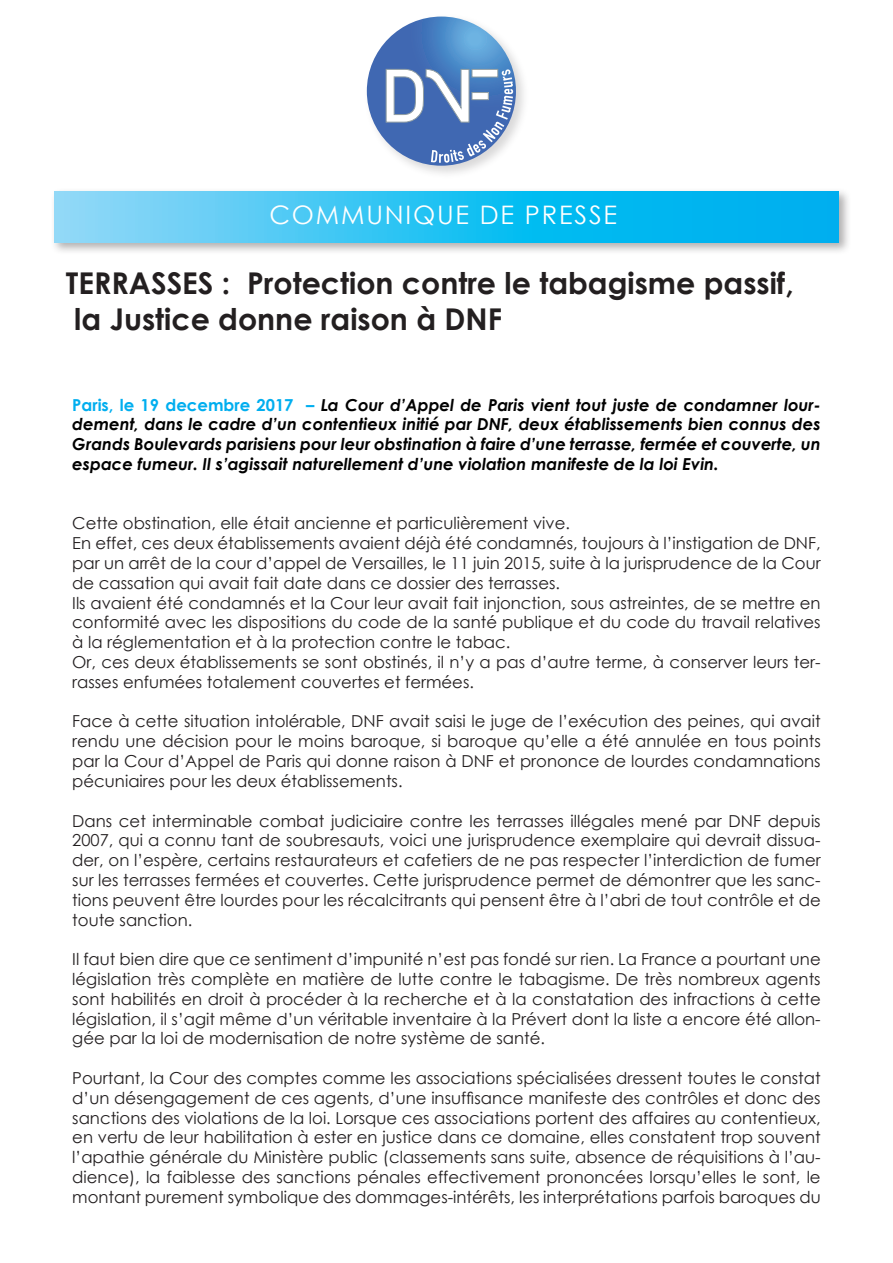
<style>
.page{position:relative;width:893px;height:1263px;background:#fff}
.page>*{position:absolute;margin:0;border:0;box-sizing:border-box;transform-origin:0 0}
.t1{font:700 30px/36px "Century Gothic";color:#231f20}
.t2{font:25.5px "Century Gothic";letter-spacing:.07em;color:#fff}
.t3{font:16.5px/19.8px "Century Gothic";color:#231f20;text-align:justify}
.t4{font:italic 700 16.5px/19.8px "Century Gothic";color:#000;text-align:justify}
.s1{font-style:normal;color:#00aeef}
</style>
<div class="page">
<img style="left:366px;top:16px;width:158px;height:158px">
<svg style="left:367px;top:17px;width:149px;height:149px;background:#4b7fc1"></svg>
<svg style="left:386px;top:69px;width:127px;height:94px"></svg>
<div style="left:50px;top:187px;width:801px;height:68px;background:#231f20;opacity:.36"></div>
<svg style="left:54px;top:191px;width:785px;height:51px;background:#2fc2f2"></svg>
<h2 class="t2" style="left:269px;top:197px;width:349px">COMMUNIQUE DE PRESSE</h2>
<h1 class="t1" style="left:66px;top:264px;width:729px">TERRASSES : Protection contre le tabagisme passif, la Justice donne raison à DNF</h1>
<p class="t4" style="left:72px;top:394px;width:750px"><span class="s1">Paris, le 19 decembre 2017 –</span> La Cour d’Appel de Paris vient tout juste de condamner lour&shy;dement, dans le cadre d’un contentieux initié par DNF, deux établissements bien connus des Grands Boulevards parisiens pour leur obstination à faire d’une terrasse, fermée et couverte, un espace fumeur. Il s’agissait naturellement d’une violation manifeste de la loi Evin.</p>
<p class="t3" style="left:72px;top:513px;width:750px;text-align:left">Cette obstination, elle était ancienne et particulièrement vive.<br>En effet, ces deux établissements avaient déjà été condamnés, toujours à l’instigation de DNF, par un arrêt de la cour d’appel de Versailles, le 11 juin 2015, suite à la jurisprudence de la Cour de cassation qui avait fait date dans ce dossier des terrasses.<br>Ils avaient été condamnés et la Cour leur avait fait injonction, sous astreintes, de se mettre en conformité avec les dispositions du code de la santé publique et du code du travail relatives à la réglementation et à la protection contre le tabac.<br>Or, ces deux établissements se sont obstinés, il n’y a pas d’autre terme, à conserver leurs ter&shy;rasses enfumées totalement couvertes et fermées.</p>
<p class="t3" style="left:72px;top:711px;width:750px">Face à cette situation intolérable, DNF avait saisi le juge de l’exécution des peines, qui avait rendu une décision pour le moins baroque, si baroque qu’elle a été annulée en tous points par la Cour d’Appel de Paris qui donne raison à DNF et prononce de lourdes condamnations pécuniaires pour les deux établissements.</p>
<p class="t3" style="left:72px;top:810px;width:750px">Dans cet interminable combat judiciaire contre les terrasses illégales mené par DNF depuis 2007, qui a connu tant de soubresauts, voici une jurisprudence exemplaire qui devrait dissua&shy;der, on l’espère, certains restaurateurs et cafetiers de ne pas respecter l’interdiction de fumer sur les terrasses fermées et couvertes. Cette jurisprudence permet de démontrer que les sanc&shy;tions peuvent être lourdes pour les récalcitrants qui pensent être à l’abri de tout contrôle et de toute sanction.</p>
<p class="t3" style="left:72px;top:949px;width:750px">Il faut bien dire que ce sentiment d’impunité n’est pas fondé sur rien. La France a pourtant une législation très complète en matière de lutte contre le tabagisme. De très nombreux agents sont habilités en droit à procéder à la recherche et à la constatation des infractions à cette législation, il s’agit même d’un véritable inventaire à la Prévert dont la liste a encore été allon&shy;gée par la loi de modernisation de notre système de santé.</p>
<p class="t3" style="left:72px;top:1068px;width:750px">Pourtant, la Cour des comptes comme les associations spécialisées dressent toutes le constat d’un désengagement de ces agents, d’une insuffisance manifeste des contrôles et donc des sanctions des violations de la loi. Lorsque ces associations portent des affaires au contentieux, en vertu de leur habilitation à ester en justice dans ce domaine, elles constatent trop souvent l’apathie générale du Ministère public (classements sans suite, absence de réquisitions à l’au&shy;dience), la faiblesse des sanctions pénales effectivement prononcées lorsqu’elles le sont, le montant purement symbolique des dommages-intérêts, les interprétations parfois baroques du</p>
</div>
